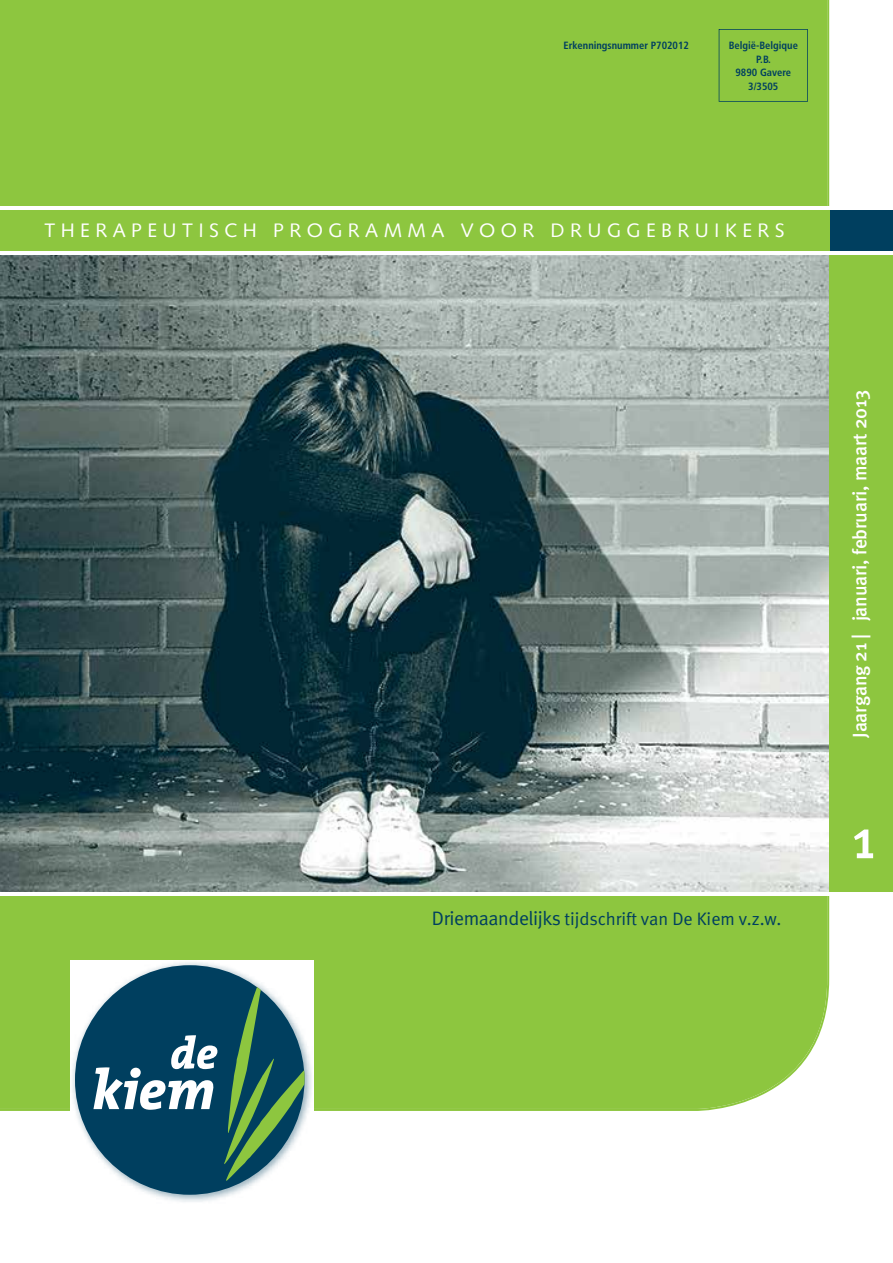
<style>
.page{position:relative;width:893px;height:1263px;background:#fff}
.page>*{position:absolute;margin:0;border:0;box-sizing:border-box;transform-origin:0 0}
.t1{font:500 55.5px "Meta";color:#fff}
.t2{font:19.5px "Syntax";color:#fff}
.t3{font:500 19.5px "Meta";letter-spacing:-.01em;color:#fff}
.t4{font:18px "Meta Normal";color:#003f5f}
.t5{font:700 condensed 10.5px/13.5px "Frutiger";color:#003f5f;text-align:center}
.s1{font-size:19.5px}
</style>
<div class="page">
<div style="left:829px;top:210px;width:64px;height:41px;background:#003f5f"></div>
<div style="left:0;top:0;width:829px;height:1111px;background:#8dc63f"></div>
<hr style="left:827px;top:208px;width:2px;height:44px;background:#8dc63f">
<div style="left:719px;top:29px;width:89px;height:73px;background:#8dc63f"></div>
<img style="left:76px;top:1111px;width:232px;height:91px">
<img style="left:71px;top:961px;width:242px;height:150px">
<div style="left:75px;top:965px;width:229px;height:230px;background:#003f5f;border-radius:50%"></div>
<svg style="left:224px;top:987px;width:81px;height:193px"></svg>
<svg style="left:93px;top:1035px;width:124px;height:75px"></svg>
<img style="left:0;top:254px;width:829px;height:639px">
<div style="left:829px;top:255px;width:64px;height:637px;background:#8dc63f"></div>
<hr style="left:0;top:251px;width:893px;height:3px;background:#fff">
<hr style="left:0;top:893px;width:893px;height:3px;background:#fff">
<hr style="left:0;top:207px;width:893px;height:3px;background:#fff">
<p class="t5" style="left:563px;top:38px;width:127px">Erkenningsnummer P702012</p>
<p class="t5" style="left:729px;top:39px;width:71px">België-Belgique<br>P.B.<br>9890 Gavere<br>3/3505</p>
<h2 class="t2" style="left:44px;top:219px;width:742px">T H E R A P E U T I S C H P R O G R A M M A V O O R D R U G G E B R U I K E R S</h2>
<h3 class="t4" style="left:432px;top:908px;width:351px"><span class="s1">Driemaandelijks</span> tijdschrift van De Kiem v.z.w.</h3>
<h2 class="t3" style="left:848px;top:738px;width:349px;rotate:-90deg">Jaargang 21 | januari, februari, maart 2013</h2>
<h1 class="t1" style="left:852px;top:807px;width:25px">1</h1>
</div>
